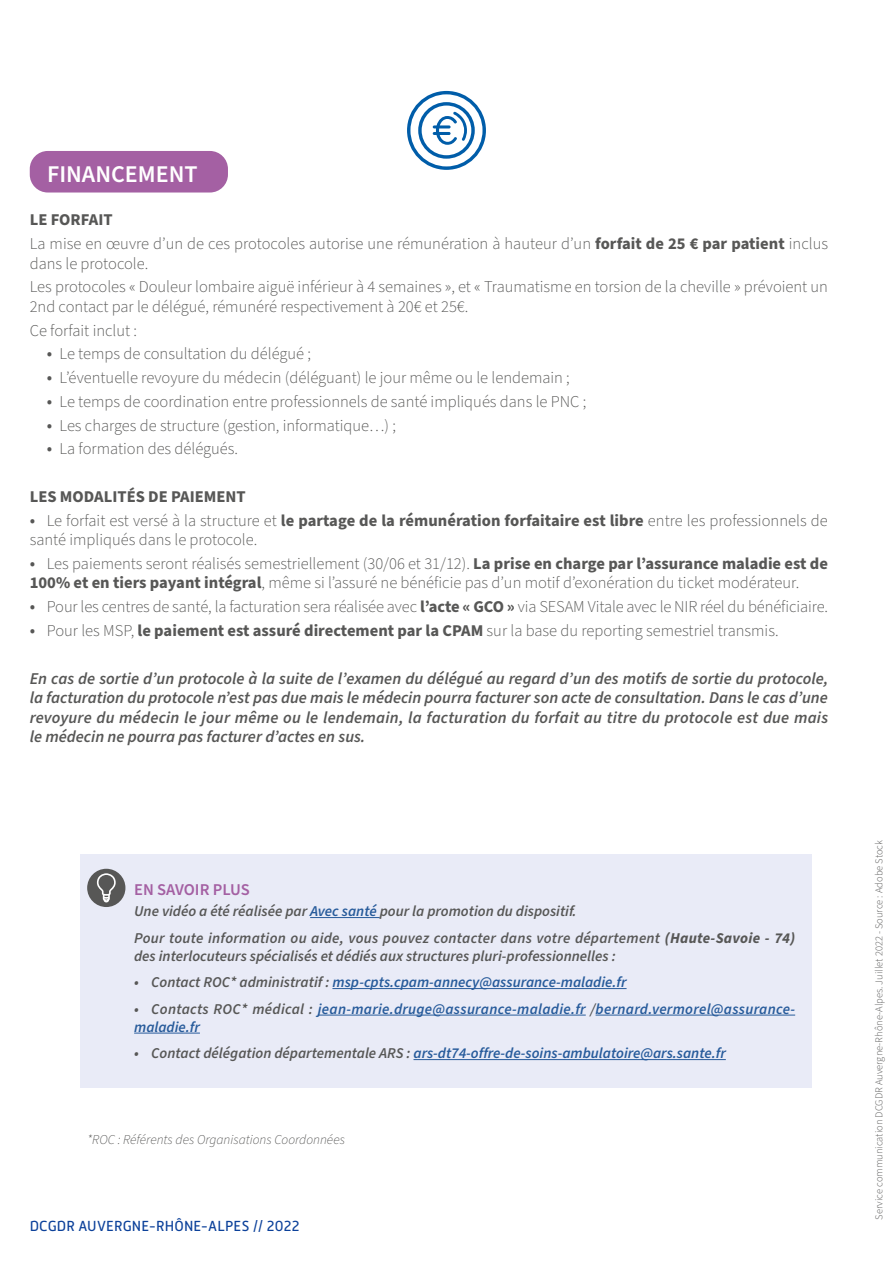
<style>
.page{position:relative;width:893px;height:1263px;background:#fff}
.page>*{position:absolute;margin:0;border:0;box-sizing:border-box;transform-origin:0 0}
.t1{font:600 24px "Source Sans Pro";color:#fff}
.t2{font:300 16.5px/23.7px "Source Sans Pro";color:#575756}
.t3{font:italic 600 16.5px/19.5px "Source Sans Pro";color:#575756;text-align:justify}
.t4{font:700 16.5px "Source Sans Pro";color:#575756}
.t5{font:600 16.5px "Source Sans Pro";color:#a460a3}
.t6{font:italic 600 15px/26.5px "Source Sans Pro";color:#575756}
.t7{font:italic 600 15px "Source Sans Pro";color:#275b9b}
.t8{font:italic 600 15px/18px "Source Sans Pro";letter-spacing:.02em;color:#275b9b}
.t9{font:15px "Mic 32 New";letter-spacing:.01em;color:#0c419a}
.t10{font:italic 300 13.5px "Source Sans Pro";color:#575756}
.t11{font:300 10.5px "Source Sans Pro";color:#575756}
.s1{font-weight:700}
.s2{font-weight:400;font-size:18px}
.s3{color:#275b9b}
.s4{color:#575756}
</style>
<div class="page">
<div style="left:81px;top:854px;width:731px;height:233px;background:#e9ebf7"></div>
<div style="left:30px;top:151px;width:198px;height:41px;background:#a460a3;border-radius:18px"></div>
<div style="left:87px;top:869px;width:38px;height:38px;background:#575756;border-radius:50%"></div>
<svg style="left:97px;top:873px;width:19px;height:29px"></svg>
<svg style="left:407px;top:91px;width:79px;height:79px"></svg>
<hr style="left:310px;top:917px;width:70px;height:1px;background:#275b9b">
<hr style="left:332px;top:988px;width:295px;height:1px;background:#275b9b">
<hr style="left:318px;top:1015px;width:268px;height:1px;background:#275b9b">
<hr style="left:596px;top:1015px;width:199px;height:1px;background:#275b9b">
<hr style="left:134px;top:1033px;width:66px;height:1px;background:#275b9b">
<hr style="left:413px;top:1059px;width:313px;height:1px;background:#275b9b">
<h1 class="t1" style="left:47px;top:158px;width:152px">FINANCEMENT</h1>
<p class="t2" style="left:30px;top:209px;width:800px"><span class="s1">LE FORFAIT<br></span>La mise en œuvre d’un de ces protocoles autorise une rémunération à hauteur d’un <span class="s1">forfait de 25 € par patient</span> inclus</p>
<p class="t2" style="left:30px;top:252px;width:800px">dans le protocole.<br>Les protocoles « Douleur lombaire aiguë inférieur à 4 semaines », et « Traumatisme en torsion de la cheville » prévoient un</p>
<p class="t2" style="left:30px;top:295px;width:440px">2nd contact par le délégué, rémunéré respectivement à 20€ et 25€.<br>Ce forfait inclut :</p>
<p class="t2" style="left:47px;top:343px;width:266px"><span class="s2">•</span> Le temps de consultation du délégué ;</p>
<p class="t2" style="left:47px;top:366px;width:525px"><span class="s2">•</span> L’éventuelle revoyure du médecin (déléguant) le jour même ou le lendemain ;</p>
<p class="t2" style="left:47px;top:390px;width:541px"><span class="s2">•</span> Le temps de coordination entre professionnels de santé impliqués dans le PNC ;</p>
<p class="t2" style="left:47px;top:414px;width:351px"><span class="s2">•</span> Les charges de structure (gestion, informatique…) ;</p>
<p class="t2" style="left:47px;top:438px;width:193px"><span class="s2">•</span> La formation des délégués.</p>
<p class="t4" style="left:30px;top:485px;width:218px">LES MODALITÉS DE PAIEMENT</p>
<p class="t2" style="left:30px;top:511px;width:799px;line-height:19.5px"><span class="s2">•</span> Le forfait est versé à la structure et <span class="s1">le partage de la rémunération forfaitaire est libre</span> entre les professionnels de santé impliqués dans le protocole.</p>
<p class="t2" style="left:30px;top:554px;width:800px;line-height:19.5px"><span class="s2">•</span> Les paiements seront réalisés semestriellement (30/06 et 31/12). <span class="s1">La prise en charge par l’assurance maladie est de<br>100% et en tiers payant intégral</span>, même si l’assuré ne bénéficie pas d’un motif d’exonération du ticket modérateur.</p>
<p class="t2" style="left:30px;top:595px;width:800px"><span class="s2">•</span> Pour les centres de santé, la facturation sera réalisée avec <span class="s1">l’acte « GCO »</span> via SESAM Vitale avec le NIR réel du bénéficiaire.</p>
<p class="t2" style="left:30px;top:619px;width:750px"><span class="s2">•</span> Pour les MSP, <span class="s1">le paiement est assuré directement par la CPAM</span> sur la base du reporting semestriel transmis.</p>
<p class="t3" style="left:30px;top:669px;width:800px">En cas de sortie d’un protocole à la suite de l’examen du délégué au regard d’un des motifs de sortie du protocole, la facturation du protocole n’est pas due mais le médecin pourra facturer son acte de consultation. Dans le cas d’une revoyure du médecin le jour même ou le lendemain, la facturation du forfait au titre du protocole est due mais le médecin ne pourra pas facturer d’actes en sus.</p>
<p class="t5" style="left:134px;top:878px;width:117px">EN SAVOIR PLUS</p>
<p class="t6" style="left:134px;top:899px;width:663px">Une vidéo a été réalisée par <span class="s3">Avec santé</span> pour la promotion du dispositif.<br>Pour toute information ou aide, vous pouvez contacter dans votre département <span class="s1">(Haute-Savoie - 74)</span></p>
<p class="t6" style="left:134px;top:943px;width:483px">des interlocuteurs spécialisés et dédiés aux structures pluri-professionnelles :</p>
<p class="t7" style="left:134px;top:972px;width:494px"><span class="s4">• Contact ROC* administratif :</span> msp-cpts.cpam-annecy@assurance-maladie.fr</p>
<p class="t8" style="left:134px;top:1000px;width:663px"><span class="s4">• Contacts ROC* médical :</span> jean-marie.druge@assurance-maladie.fr <span class="s4">/</span>bernard.vermorel@assurance&shy;maladie.fr</p>
<p class="t7" style="left:134px;top:1043px;width:593px"><span class="s4">• Contact délégation départementale ARS :</span> ars-dt74-offre-de-soins-ambulatoire@ars.sante.fr</p>
<p class="t10" style="left:87px;top:1130px;width:259px">*ROC : Référents des Organisations Coordonnées</p>
<p class="t9" style="left:30px;top:1217px;width:272px">DCGDR AUVERGNE-RHÔNE-ALPES // 2022</p>
<p class="t11" style="left:872px;top:1220px;width:381px;rotate:-90deg">Service communication DCGDR Auvergne-Rhône-Alpes. Juillet 2022 - Source : Adobe Stock</p>
</div>
